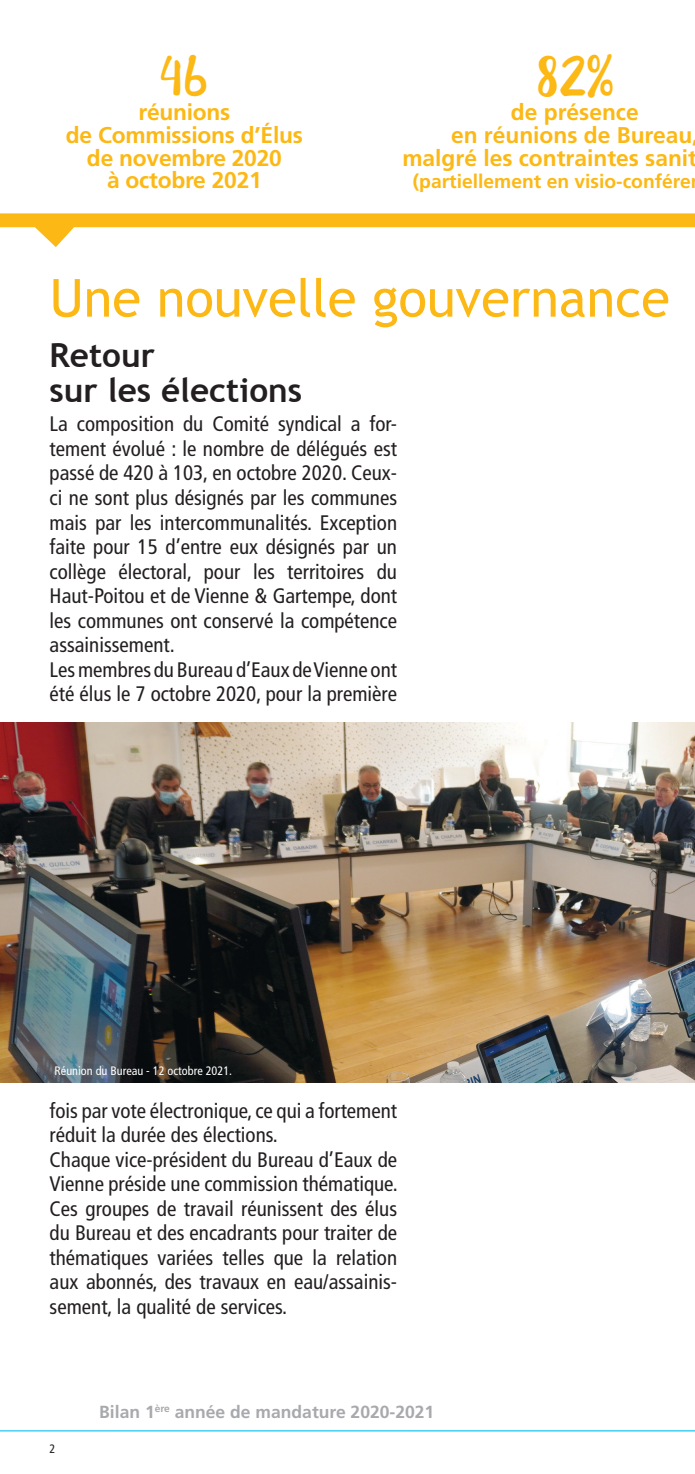
<style>
.page{position:relative;width:695px;height:1474px;background:#fff}
.page>*{position:absolute;margin:0;border:0;box-sizing:border-box;transform-origin:0 0}
.t1{font:52.5px "Trebuchet MS";color:#fcb814}
.t2{font:49px "Lilly Belle";color:#fcb814}
.t3{font:700 33.25px/35px "Trebuchet MS";color:#231f20}
.t4{font:700 22.75px/22.8px "Frutiger";letter-spacing:-.005em;color:#fcb814;text-align:center}
.t5{font:condensed 21px/24.5px "Frutiger";color:#231f20}
.t6{font:700 19.25px "Frutiger";color:#fcb814}
.t7{font:700 17.5px "Frutiger";color:#a8a9ad}
.t8{font:condensed 12.25px "Frutiger";color:#fff}
.t9{font:condensed 12.25px "Frutiger";color:#231f20}
</style>
<div class="page">
<img style="left:0;top:722px;width:694px;height:360px">
<svg style="left:0;top:213px;width:694px;height:34px"></svg>
<svg style="left:0;top:1430px;width:694px;height:2px"></svg>
<h2 class="t2" style="left:160px;top:43px;width:50px">46</h2>
<p class="t4" style="left:66px;top:101px;width:238px">réunions<br>de Commissions d’Élus de novembre 2020<br>à octobre 2021</p>
<h2 class="t2" style="left:536px;top:43px;width:78px">82%</h2>
<p class="t4" style="left:511px;top:101px;width:129px">de présence</p>
<p class="t4" style="left:451px;top:123px;width:243px">en réunions de Bureau</p>
<p class="t4" style="left:402px;top:146px;width:296px">malgré les contraintes sanit</p>
<p class="t6" style="left:413px;top:170px;width:279px">(partiellement en visio-confére</p>
<h1 class="t1" style="left:50px;top:267px;width:621px">Une nouvelle gouvernance</h1>
<h3 class="t3" style="left:50px;top:337px;width:254px">Retour<br>sur les élections</h3>
<p class="t5" style="left:50px;top:412px;width:349px">La composition du Comité syndical a for&shy;tement évolué : le nombre de délégués est passé de 420 à 103, en octobre 2020. Ceux&shy;ci ne sont plus désignés par les communes mais par les intercommunalités. Exception faite pour 15 d’entre eux désignés par un collège électoral, pour les territoires du Haut-Poitou et de Vienne &amp; Gartempe, dont les communes ont conservé la compétence assainissement.<br>Les membres du Bureau d’Eaux de Vienne ont été élus le 7 octobre 2020, pour la première</p>
<p class="t8" style="left:55px;top:1063px;width:179px">Réunion du Bureau - 12 octobre 2021.</p>
<p class="t5" style="left:50px;top:1098px;width:349px">fois par vote électronique, ce qui a fortement réduit la durée des élections.<br>Chaque vice-président du Bureau d’Eaux de Vienne préside une commission thématique.<br>Ces groupes de travail réunissent des élus du Bureau et des encadrants pour traiter de thématiques variées telles que la relation aux abonnés, des travaux en eau/assainis&shy;sement, la qualité de services.</p>
<p class="t9" style="left:50px;top:1441px;width:7px">2</p>
<p class="t7" style="left:99px;top:1401px;width:336px">Bilan 1<sup>ère</sup> année de mandature 2020-2021</p>
</div>
